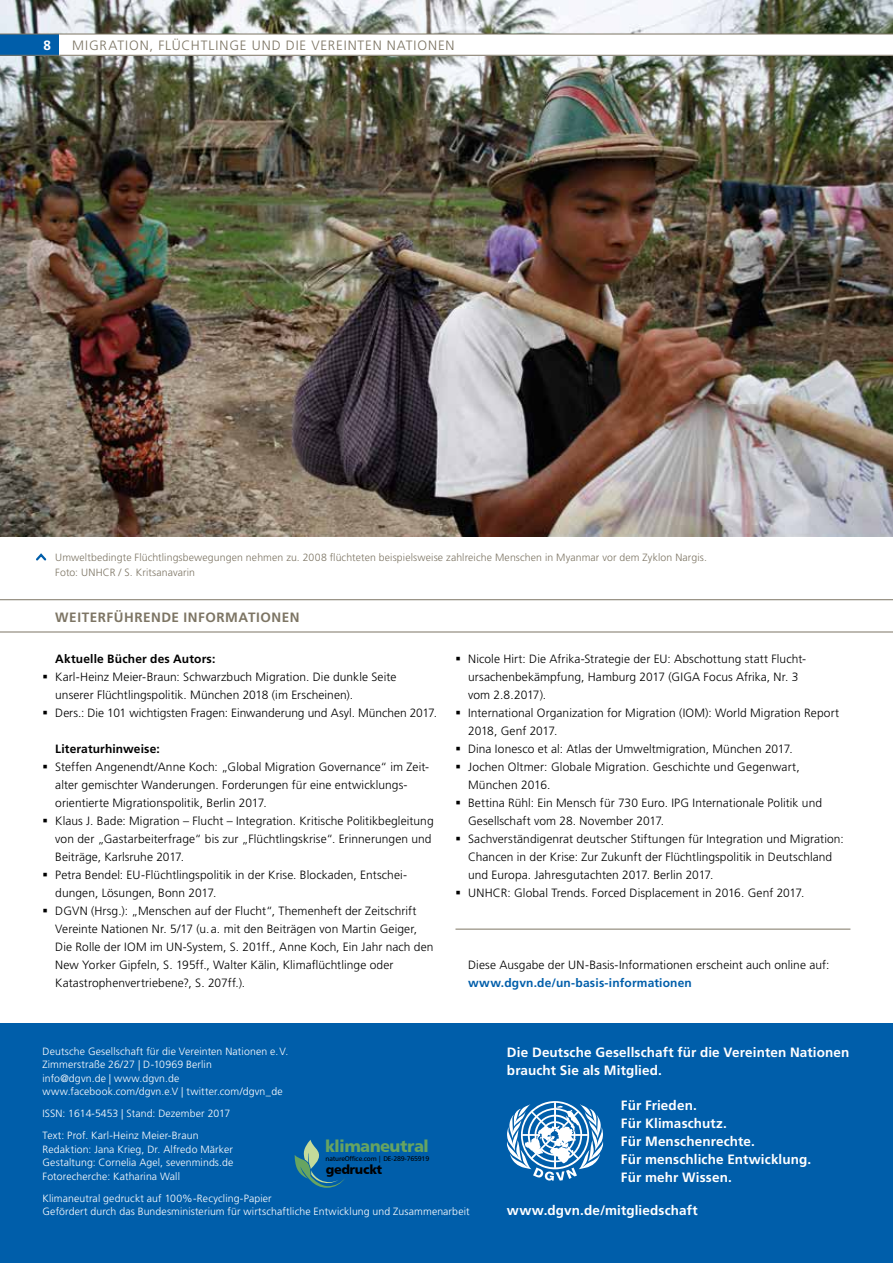
<style>
.page{position:relative;width:893px;height:1263px;background:#fff}
.page>*{position:absolute;margin:0;border:0;box-sizing:border-box;transform-origin:0 0}
.t1{font:16.65px "Humanist 777 BT Black B";letter-spacing:-.03em;color:#67a461}
.t2{font:700 13.5px/18px "Frutiger LT Std";letter-spacing:.01em;color:#fff}
.t3{font:300 13.5px "Frutiger LT Std";letter-spacing:.07em;color:#7d7564}
.t4{font:700 13.5px "Frutiger LT Std";letter-spacing:.04em;color:#7d7564}
.t5{font:12.75px "Humanist 777 BT Black B";letter-spacing:-.03em;color:#000}
.t6{font:300 12px/18px "Frutiger LT Std";letter-spacing:.005em;color:#000}
.t7{font:700 12px "Frutiger LT Std";letter-spacing:.015em;color:#000}
.t8{font:700 12px "Frutiger LT Std";letter-spacing:.015em;color:#005eaa}
.t9{font:300 10.5px/13.5px "Frutiger LT Std";letter-spacing:.01em;color:#fff}
.t10{font:300 10.5px/15px "Frutiger LT Std";letter-spacing:.01em;color:#7d7564}
.t11{font:6.75px "Humanist 777 BT Roman B";letter-spacing:-.03em;color:#000}
</style>
<div class="page">
<div style="left:0;top:1023px;width:893px;height:240px;background:#005eaa"></div>
<hr style="left:0;top:599px;width:893px;height:1px;background:#7d7564">
<hr style="left:0;top:632px;width:893px;height:1px;background:#7d7564">
<hr style="left:455px;top:929px;width:395px;height:1px;background:#7d7564">
<svg style="left:507px;top:1101px;width:96px;height:79px"></svg>
<svg style="left:36px;top:553px;width:11px;height:8px"></svg>
<img style="left:0;top:0;width:893px;height:536px">
<div style="left:0;top:34px;width:60px;height:21px;background:#005eaa"></div>
<div style="left:60px;top:34px;width:833px;height:21px;background:#fff"></div>
<hr style="left:0;top:34px;width:60px;height:1px;background:#7d7564">
<hr style="left:60px;top:34px;width:833px;height:1px;background:#7d7564">
<hr style="left:0;top:55px;width:60px;height:1px;background:#7d7564">
<hr style="left:60px;top:55px;width:833px;height:1px;background:#7d7564">
<svg style="left:295px;top:1140px;width:49px;height:48px"></svg>
<p class="t2" style="left:44px;top:36px;width:9px">8</p>
<p class="t3" style="left:72px;top:37px;width:21px">Migrati</p>
<p class="t3" style="left:129px;top:37px;width:62px">on, Flücht</p>
<p class="t3" style="left:209px;top:37px;width:16px">linge</p>
<p class="t3" style="left:252px;top:37px;width:10px">und</p>
<p class="t3" style="left:286px;top:37px;width:8px">die</p>
<p class="t3" style="left:311px;top:37px;width:18px">Vereinten</p>
<p class="t3" style="left:387px;top:37px;width:51px">Nationen</p>
<p class="t10" style="left:55px;top:550px;width:653px">Umweltbedingte Flüchtlingsbewegungen nehmen zu. 2008 flüchteten beispielsweise zahlreiche Menschen in Myanmar vor dem Zyklon Nargis.<br>Foto: UNHCR / S. Kritsanavarin</p>
<p class="t4" style="left:55px;top:609px;width:246px">Weiterführende Informationen</p>
<p class="t7" style="left:55px;top:651px;width:162px">Aktuelle Bücher des Autors:</p>
<p class="t6" style="left:55px;top:668px;width:383px">Karl-Heinz Meier-Braun: Schwarzbuch Migration. Die dunkle Seite unserer Flüchtlingspolitik. München 2018 (im Erscheinen).<br>Ders.: Die 101 wichtigsten Fragen: Einwanderung und Asyl. München 2017.</p>
<p class="t7" style="left:55px;top:742px;width:106px">Literaturhinweise:</p>
<p class="t6" style="left:55px;top:758px;width:380px">Steffen Angenendt/Anne Koch: „Global Migration Governance“ im Zeit&shy;alter gemischter Wanderungen. Forderungen für eine entwicklungs&shy;orientierte Migrationspolitik, Berlin 2017.<br>Klaus J. Bade: Migration – Flucht – Integration. Kritische Politikbegleitung von der „Gastarbeiterfrage“ bis zur „Flüchtlingskrise“. Erinnerungen und Beiträge, Karlsruhe 2017.<br>Petra Bendel: EU-Flüchtlingspolitik in der Krise. Blockaden, Entschei&shy;dungen, Lösungen, Bonn 2017.<br>DGVN (Hrsg.): „Menschen auf der Flucht“, Themenheft der Zeitschrift Vereinte Nationen Nr. 5/17 (u. a. mit den Beiträgen von Martin Geiger, Die Rolle der IOM im UN-System, S. 201ff., Anne Koch, Ein Jahr nach den New Yorker Gipfeln, S. 195ff., Walter Kälin, Klimaflüchtlinge oder Katastrophenvertriebene?, S. 207ff.).</p>
<p class="t6" style="left:468px;top:650px;width:377px">Nicole Hirt: Die Afrika-Strategie der EU: Abschottung statt Flucht&shy;ursachenbekämpfung, Hamburg 2017 (GIGA Focus Afrika, Nr. 3<br>vom 2.8.2017).<br>International Organization for Migration (IOM): World Migration Report 2018, Genf 2017.<br>Dina Ionesco et al: Atlas der Umweltmigration, München 2017.<br>Jochen Oltmer: Globale Migration. Geschichte und Gegenwart, München 2016.<br>Bettina Rühl: Ein Mensch für 730 Euro. IPG Internationale Politik und Gesellschaft vom 28. November 2017.<br>Sachverständigenrat deutscher Stiftungen für Integration und Migration:<br>Chancen in der Krise: Zur Zukunft der Flüchtlingspolitik in Deutschland und Europa. Jahresgutachten 2017. Berlin 2017.<br>UNHCR: Global Trends. Forced Displacement in 2016. Genf 2017.</p>
<p class="t6" style="left:468px;top:956px;width:363px">Diese Ausgabe der UN-Basis-Informationen erscheint auch online auf:</p>
<p class="t8" style="left:468px;top:976px;width:225px">www.dgvn.de/un-basis-informationen</p>
<p class="t9" style="left:43px;top:1044px;width:247px">Deutsche Gesellschaft für die Vereinten Nationen e.V.<br>Zimmerstraße 26/27 | D-10969 Berlin<br>info@dgvn.de | www.dgvn.de www.facebook.com/dgvn.e.V | twitter.com/dgvn_de</p>
<p class="t9" style="left:43px;top:1103px;width:189px;line-height:22px">ISSN: 1614-5453 | Stand: Dezember 2017<br>Text: Prof. Karl-Heinz Meier-Braun</p>
<p class="t9" style="left:43px;top:1142px;width:192px;text-align:justify">Redaktion: Jana Krieg, Dr. Alfredo Märker Gestaltung: Cornelia Agel, sevenminds.de Fotorecherche: Katharina Wall</p>
<p class="t9" style="left:43px;top:1191px;width:429px">Klimaneutral gedruckt auf 100%-Recycling-Papier<br>Gefördert durch das Bundesministerium für wirtschaftliche Entwicklung und Zusammenarbeit</p>
<h1 class="t1" style="left:325px;top:1136px;width:105px">klimaneutral</h1>
<p class="t11" style="left:326px;top:1155px;width:105px">natureOffice.com | DE-289-765919</p>
<p class="t5" style="left:326px;top:1161px;width:58px">gedruckt</p>
<p class="t2" style="left:507px;top:1043px;width:344px">Die Deutsche Gesellschaft für die Vereinten Nationen braucht Sie als Mitglied.</p>
<p class="t2" style="left:621px;top:1096px;width:192px">Für Frieden.<br>Für Klimaschutz.<br>Für Menschenrechte.<br>Für menschliche Entwicklung.<br>Für mehr Wissen.</p>
<p class="t2" style="left:507px;top:1201px;width:192px">www.dgvn.de/mitgliedschaft</p>
</div>
